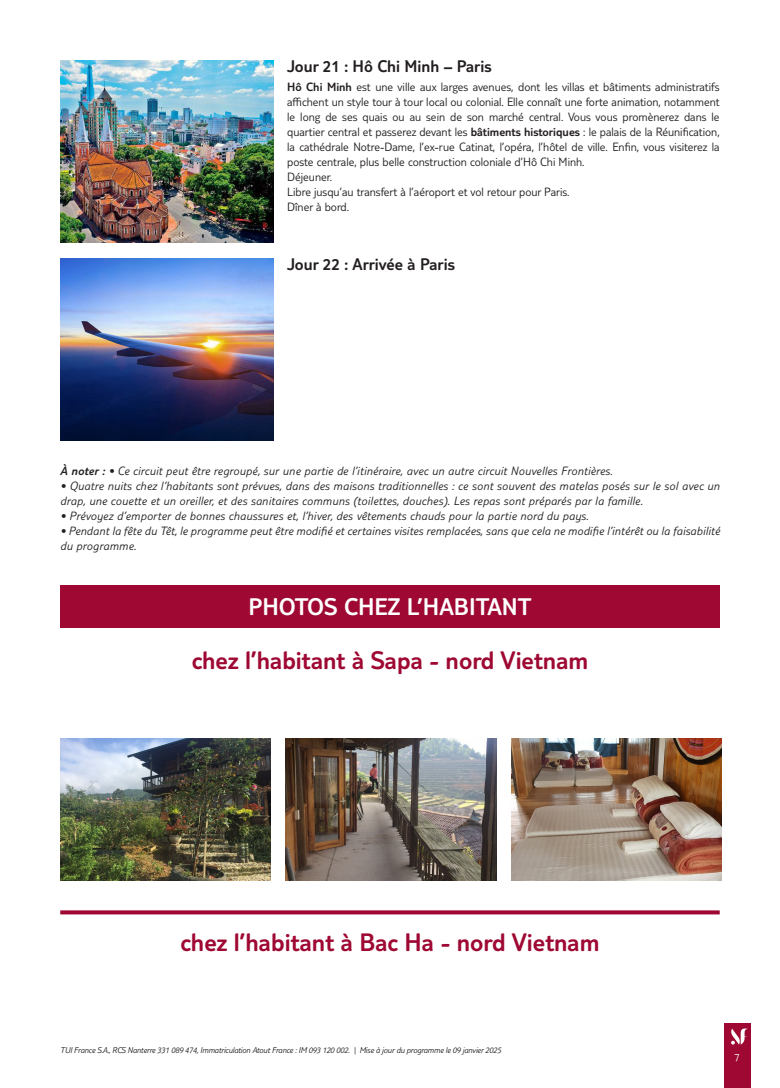
<style>
.page{position:relative;width:780px;height:1088px;background:#fff}
.page>*{position:absolute;margin:0;border:0;box-sizing:border-box;transform-origin:0 0}
.t1{font:300 26.25px "TUI Type";color:#9e0832}
.t2{font:300 25px "TUI Type";color:#fff}
.t3{font:300 17.5px "TUI Type";color:#231f20}
.t4{font:italic 300 12.5px/15px "TUI Type";letter-spacing:.02em;color:#231f20}
.t5{font:300 12.5px/15px "TUI Type";color:#231f20}
.t6{font:300 11.25px "TUI Type";color:#fff}
.t7{font:italic 300 8.75px "TUI Type";letter-spacing:-.02em;color:#231f20}
.s1{font-style:inherit}
</style>
<div class="page">
<div style="left:724px;top:1023px;width:26px;height:65px;background:#9e0832"></div>
<svg style="left:731px;top:1028px;width:17px;height:16px"></svg>
<svg style="left:60px;top:910px;width:659px;height:4px;background:#a71f45"></svg>
<img style="left:60px;top:60px;width:213px;height:182px">
<img style="left:60px;top:258px;width:213px;height:182px">
<div style="left:60px;top:585px;width:659px;height:43px;background:#9e0832"></div>
<img style="left:60px;top:738px;width:210px;height:142px">
<img style="left:286px;top:738px;width:210px;height:142px">
<img style="left:511px;top:738px;width:210px;height:142px">
<h3 class="t3" style="left:287px;top:56px;width:206px">Jour 21 : Hô Chi Minh – Paris</h3>
<p class="t5" style="left:287px;top:79px;width:434px"><span class="s1">Hô Chi Minh</span> est une ville aux larges avenues, dont les villas et bâtiments administratifs affichent un style tour à tour local ou colonial. Elle connaît une forte animation, notamment le long de ses quais ou au sein de son marché central. Vous vous promènerez dans le quartier central et passerez devant les <span class="s1">bâtiments historiques</span> : le palais de la Réunification, la cathédrale Notre-Dame, l’ex-rue Catinat, l’opéra, l’hôtel de ville. Enfin, vous visiterez la poste centrale, plus belle construction coloniale d’Hô Chi Minh.<br>Déjeuner.<br>Libre jusqu’au transfert à l’aéroport et vol retour pour Paris.<br>Dîner à bord.</p>
<h3 class="t3" style="left:287px;top:254px;width:169px">Jour 22 : Arrivée à Paris</h3>
<p class="t4" style="left:60px;top:463px;width:553px"><span class="s1">À noter :</span> • Ce circuit peut être regroupé, sur une partie de l’itinéraire, avec un autre circuit Nouvelles Frontières.</p>
<p class="t4" style="left:60px;top:478px;width:661px">• Quatre nuits chez l’habitants sont prévues, dans des maisons traditionnelles : ce sont souvent des matelas posés sur le sol avec un drap, une couette et un oreiller, et des sanitaires communs (toilettes, douches). Les repas sont préparés par la famille.</p>
<p class="t4" style="left:60px;top:508px;width:529px">• Prévoyez d’emporter de bonnes chaussures et, l’hiver, des vêtements chauds pour la partie nord du pays.</p>
<p class="t4" style="left:60px;top:523px;width:661px">• Pendant la fête du Têt, le programme peut être modifié et certaines visites remplacées, sans que cela ne modifie l’intérêt ou la faisabilité du programme.</p>
<h2 class="t2" style="left:248px;top:592px;width:284px">PHOTOS CHEZ L’HABITANT</h2>
<h1 class="t1" style="left:192px;top:645px;width:398px">chez l’habitant à Sapa - nord Vietnam</h1>
<h1 class="t1" style="left:180px;top:927px;width:420px">chez l’habitant à Bac Ha - nord Vietnam</h1>
<p class="t7" style="left:60px;top:1045px;width:442px">TUI France S.A., RCS Nanterre 331 089 474, Immatriculation Atout France : IM 093 120 002. | Mise à jour du programme le 09 janvier 2025</p>
<p class="t6" style="left:734px;top:1050px;width:7px">7</p>
</div>
